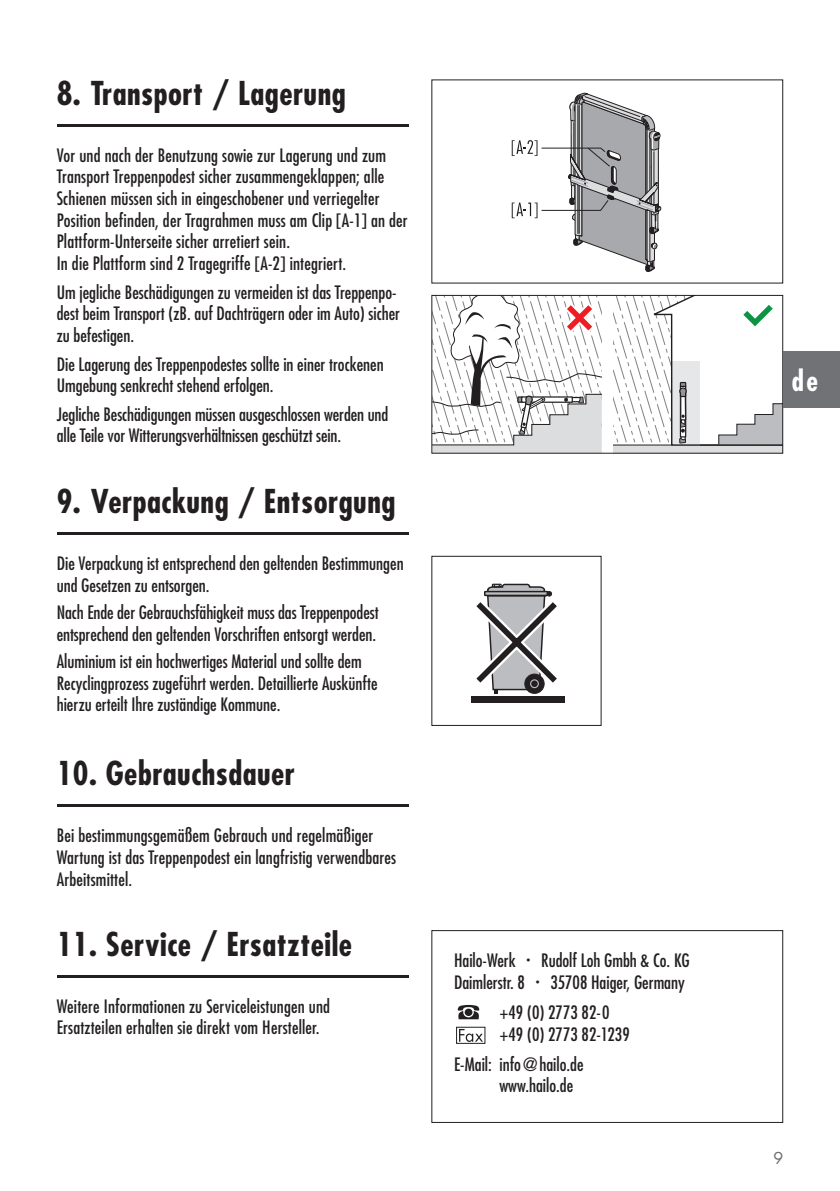
<style>
.page{position:relative;width:840px;height:1191px;background:#fff}
.page>*{position:absolute;margin:0;border:0;box-sizing:border-box;transform-origin:0 0}
.t1{font:700 condensed 32px "Futura";letter-spacing:.015em;color:#231f20}
.t2{font:700 condensed 28px "Futura";color:#fff}
.t3{font:condensed 18px/21.6px "Futura";color:#231f20}
.t4{font:16px "Futura";color:#6c6d70}
</style>
<div class="page">
<div style="left:431px;top:930px;width:351px;height:193px;border:1px solid #231f20"></div>
<svg style="left:457px;top:1005px;width:22px;height:14px"></svg>
<div style="left:456px;top:1027px;width:29px;height:16px;border:1px solid #231f20"></div>
<svg style="left:459px;top:1029px;width:23px;height:13px"></svg>
<hr style="left:57px;top:124px;width:351px;height:2px;background:#231f20">
<hr style="left:57px;top:532px;width:351px;height:3px;background:#231f20">
<hr style="left:57px;top:804px;width:351px;height:3px;background:#231f20">
<hr style="left:57px;top:975px;width:351px;height:2px;background:#231f20">
<div style="left:471px;top:696px;width:93px;height:6px;background:#231f20"></div>
<svg style="left:476px;top:583px;width:81px;height:111px"></svg>
<div style="left:431px;top:556px;width:170px;height:170px;border:1px solid #231f20"></div>
<svg style="left:511px;top:92px;width:151px;height:180px"></svg>
<svg style="left:433px;top:297px;width:168px;height:155px"></svg>
<svg style="left:613px;top:297px;width:167px;height:155px"></svg>
<div style="left:431px;top:295px;width:351px;height:159px;border:1px solid #231f20"></div>
<div style="left:782px;top:351px;width:57px;height:57px;background:#717275"></div>
<h1 class="t1" style="left:57px;top:72px;width:290px">8. Transport / Lagerung</h1>
<p class="t3" style="left:57px;top:144px;width:352px">Vor und nach der Benutzung sowie zur Lagerung und zum Transport Treppenpodest sicher zusammengeklappen; alle Schienen müssen sich in eingeschobener und verriegelter Position befinden, der Tragrahmen muss am Clip [A-1] an der Plattform-Unterseite sicher arretiert sein.<br>In die Plattform sind 2 Tragegriffe [A-2] integriert.</p>
<p class="t3" style="left:57px;top:281px;width:344px">Um jegliche Beschädigungen zu vermeiden ist das Treppenpo&shy;dest beim Transport (zB. auf Dachträgern oder im Auto) sicher zu befestigen.</p>
<p class="t3" style="left:57px;top:353px;width:328px">Die Lagerung des Treppenpodestes sollte in einer trockenen<br>Umgebung senkrecht stehend erfolgen.</p>
<p class="t3" style="left:57px;top:403px;width:333px">Jegliche Beschädigungen müssen ausgeschlossen werden und alle Teile vor Witterungsverhältnissen geschützt sein.</p>
<h1 class="t1" style="left:57px;top:481px;width:340px">9. Verpackung / Entsorgung</h1>
<p class="t3" style="left:57px;top:552px;width:348px">Die Verpackung ist entsprechend den geltenden Bestimmungen und Gesetzen zu entsorgen.</p>
<p class="t3" style="left:57px;top:601px;width:323px">Nach Ende der Gebrauchsfähigkeit muss das Treppenpodest entsprechend den geltenden Vorschriften entsorgt werden.</p>
<p class="t3" style="left:57px;top:650px;width:322px">Aluminium ist ein hochwertiges Material und sollte dem<br>Recyclingprozess zugeführt werden. Detaillierte Auskünfte hierzu erteilt Ihre zuständige Kommune.</p>
<h1 class="t1" style="left:57px;top:753px;width:240px">10. Gebrauchsdauer</h1>
<p class="t3" style="left:57px;top:825px;width:341px">Bei bestimmungsgemäßem Gebrauch und regelmäßiger<br>Wartung ist das Treppenpodest ein langfristig verwendbares<br>Arbeitsmittel.</p>
<h1 class="t1" style="left:57px;top:923px;width:297px">11. Service / Ersatzteile</h1>
<p class="t3" style="left:57px;top:995px;width:275px">Weitere Informationen zu Serviceleistungen und<br>Ersatzteilen erhalten sie direkt vom Hersteller.</p>
<p class="t3" style="left:454px;top:949px;width:63px">Hailo-Werk</p>
<p class="t3" style="left:526px;top:949px;width:164px"><sup>•</sup> Rudolf Loh Gmbh &amp; Co. KG</p>
<p class="t3" style="left:454px;top:971px;width:72px">Daimlerstr. 8</p>
<p class="t3" style="left:499px;top:967px;width:187px;line-height:30px;text-indent:37px"><sup>•</sup> 35708 Haiger, Germany +49 (0) 2773 82-0</p>
<p class="t3" style="left:454px;top:1018px;width:177px;line-height:30px;text-indent:45px">+49 (0) 2773 82-1239<br>E-Mail: info@hailo.de</p>
<p class="t3" style="left:499px;top:1074px;width:75px">www.hailo.de</p>
<h2 class="t2" style="left:791px;top:363px;width:28px">de</h2>
<p class="t4" style="left:773px;top:1146px;width:11px">9</p>
</div>
